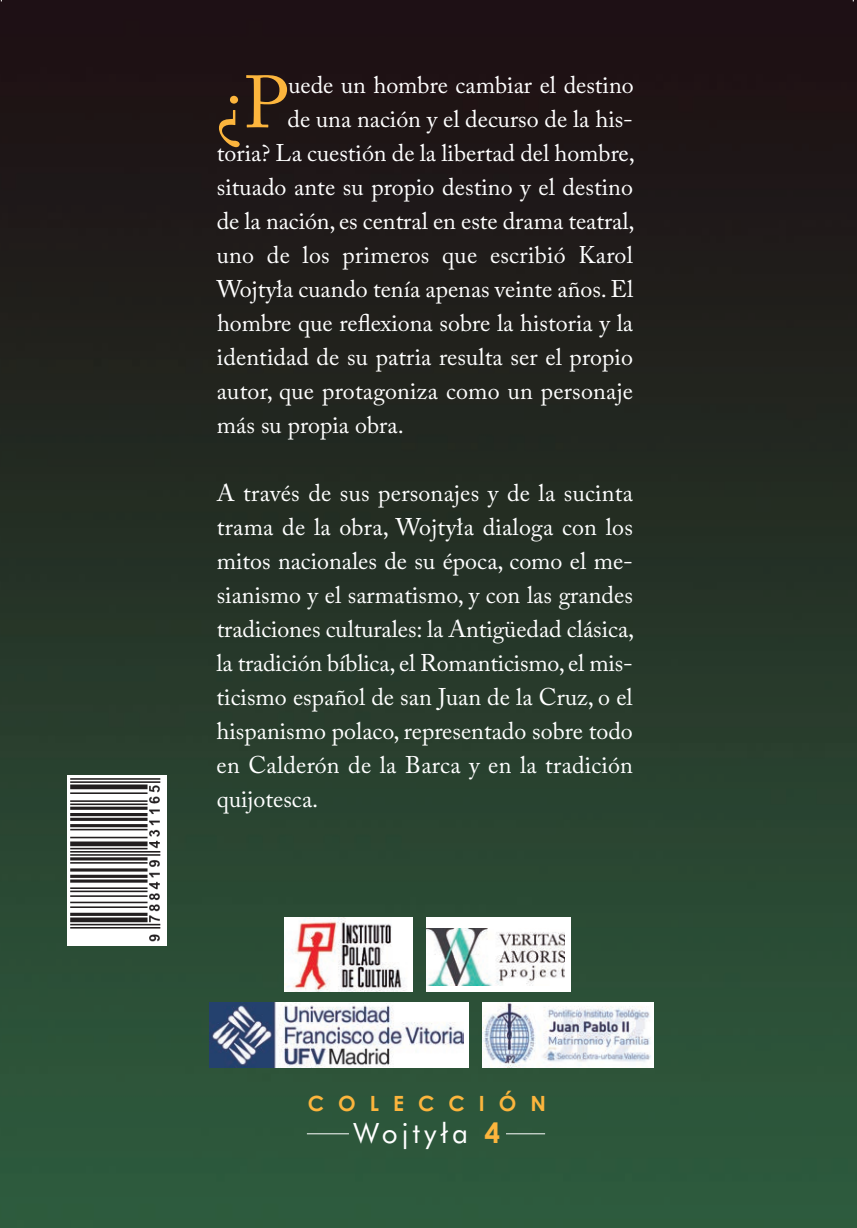
<style>
.page{position:relative;width:857px;height:1228px;background:#fff}
.page>*{position:absolute;margin:0;border:0;box-sizing:border-box;transform-origin:0 0}
.t1{font:73.4px "Adobe Caslon Pro";color:#fcb53d}
.t2{font:28px "Futura BT";letter-spacing:.15em;color:#fff}
.t3{font:24px/34px "Adobe Caslon Pro";color:#fff;text-align:justify}
.t4{font:700 21px "Century Gothic";letter-spacing:.665em;color:#fcb53d}
.s1{font-family:"Century Gothic";font-weight:700;color:#fcb53d}
</style>
<div class="page">
<img style="left:0;top:0;width:857px;height:1228px">
<div style="left:68px;top:775px;width:98px;height:170px;background:#fff"></div>
<img style="left:70px;top:778px;width:91px;height:164px">
<hr style="left:307px;top:1133px;width:42px;height:1px;background:#fff">
<hr style="left:506px;top:1133px;width:39px;height:1px;background:#fff">
<img style="left:285px;top:917px;width:127px;height:74px">
<div style="left:425px;top:917px;width:145px;height:74px;background:#fff"></div>
<img style="left:426px;top:928px;width:139px;height:57px">
<div style="left:209px;top:1002px;width:260px;height:66px;background:#fff"></div>
<img style="left:209px;top:1002px;width:254px;height:66px">
<img style="left:482px;top:1003px;width:171px;height:65px">
<h1 class="t1" style="left:217px;top:75px;width:73px">¿P</h1>
<p class="t3" style="left:288px;top:71px;width:347px">uede un hombre cambiar el destino</p>
<p class="t3" style="left:287px;top:105px;width:347px">de una nación y el decurso de la his-</p>
<p class="t3" style="left:217px;top:139px;width:419px">toria? La cuestión de la libertad del hombre,</p>
<p class="t3" style="left:217px;top:173px;width:417px">situado ante su propio destino y el destino</p>
<p class="t3" style="left:217px;top:207px;width:419px">de la nación, es central en este drama teatral,</p>
<p class="t3" style="left:217px;top:241px;width:417px">uno de los primeros que escribió Karol</p>
<p class="t3" style="left:217px;top:275px;width:418px">Wojtyła cuando tenía apenas veinte años. El</p>
<p class="t3" style="left:217px;top:309px;width:417px">hombre que reflexiona sobre la historia y la</p>
<p class="t3" style="left:217px;top:343px;width:417px">identidad de su patria resulta ser el propio</p>
<p class="t3" style="left:217px;top:377px;width:418px">autor, que protagoniza como un personaje</p>
<p class="t3" style="left:217px;top:411px;width:189px">más su propia obra.</p>
<p class="t3" style="left:216px;top:479px;width:419px">A través de sus personajes y de la sucinta trama de la obra, Wojtyła dialoga con los mitos nacionales de su época, como el me&shy;sianismo y el sarmatismo, y con las grandes tradiciones culturales: la Antigüedad clásica, la tradición bíblica, el Romanticismo, el mis&shy;ticismo español de san Juan de la Cruz, o el hispanismo polaco, representado sobre todo en Calderón de la Barca y en la tradición quijotesca.</p>
<p class="t4" style="left:308px;top:1091px;width:239px">COLECCIÓN</p>
<p class="t2" style="left:353px;top:1117px;width:148px">Wojtyła <span class="s1">4</span></p>
</div>
